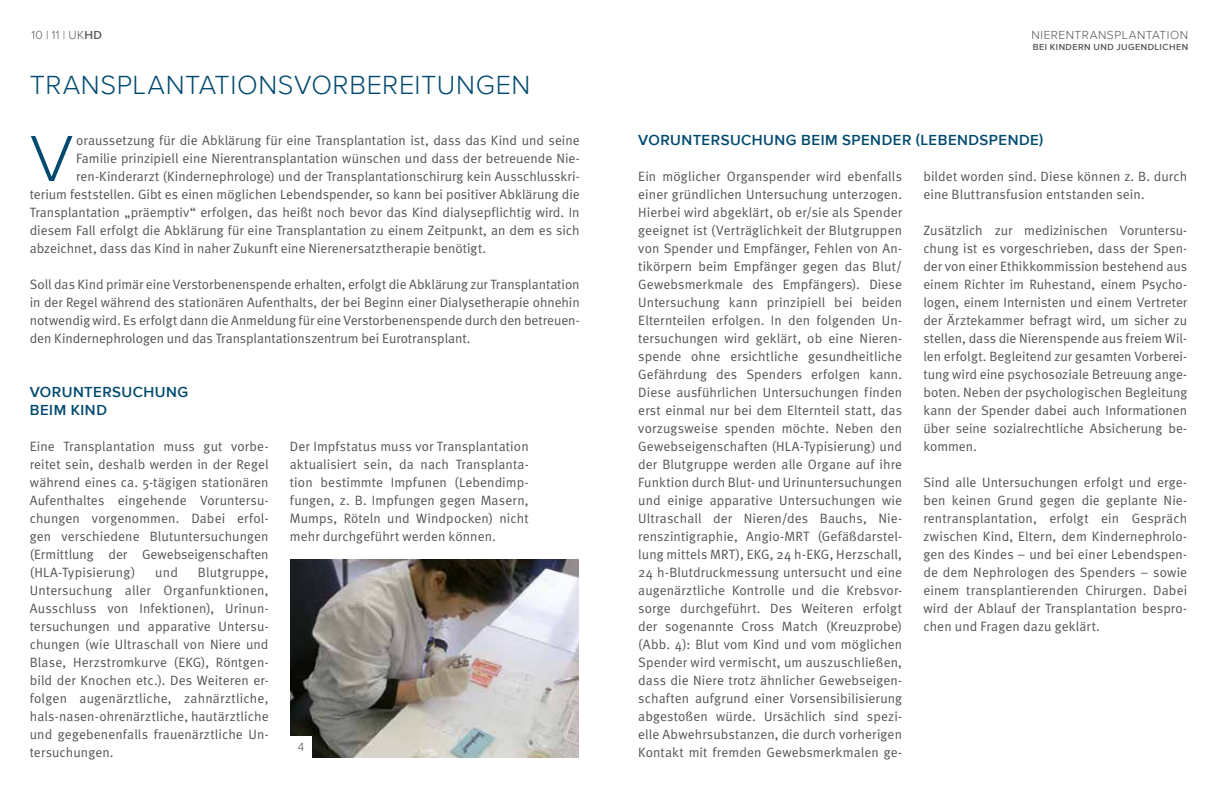
<style>
.page{position:relative;width:1217px;height:787px;background:#fff}
.page>*{position:absolute;margin:0;border:0;box-sizing:border-box;transform-origin:0 0}
.t1{font:300 67.5px "Proxima Nova";color:#004a6f}
.t2{font:300 27px "Proxima Nova";letter-spacing:.02em;color:#004a6f}
.t3{font:600 15px/18px "Proxima Nova";letter-spacing:.035em;color:#004a6f}
.t4{font:13.5px/18px "Meta Normal";letter-spacing:.005em;color:#545455;text-align:justify}
.t5{font:300 12px "Proxima Nova";letter-spacing:.045em;color:#545455}
.t6{font:300 12px "Proxima Nova";color:#565657}
.t7{font:600 9px "Proxima Nova";letter-spacing:.055em;color:#545455}
.s1{font-weight:600}
</style>
<div class="page">
<img style="left:290px;top:559px;width:288px;height:198px">
<div style="left:290px;top:736px;width:21px;height:21px;background:#fff"></div>
<p class="t6" style="left:31px;top:26px;width:72px">10 | 11 | UK<span class="s1">HD</span></p>
<p class="t5" style="left:1031px;top:26px;width:158px">NIERENTRANSPLANTATION</p>
<p class="t7" style="left:1032px;top:40px;width:157px">BEI KINDERN UND JUGENDLICHEN</p>
<h2 class="t2" style="left:30px;top:65px;width:502px">TRANSPLANTATIONSVORBEREITUNGEN</h2>
<h1 class="t1" style="left:30px;top:108px;width:45px">V</h1>
<p class="t4" style="left:76px;top:131px;width:505px">oraussetzung für die Abklärung für eine Transplantation ist, dass das Kind und seine</p>
<p class="t4" style="left:76px;top:149px;width:505px">Familie prinzipiell eine Nierentransplantation wünschen und dass der betreuende Nie-</p>
<p class="t4" style="left:76px;top:167px;width:505px">ren-Kinderarzt (Kindernephrologe) und der Transplantationschirurg kein Ausschlusskri-</p>
<p class="t4" style="left:30px;top:185px;width:551px">terium feststellen. Gibt es einen möglichen Lebendspender, so kann bei positiver Abklärung die</p>
<p class="t4" style="left:30px;top:203px;width:551px">Transplantation „präemptiv“ erfolgen, das heißt noch bevor das Kind dialysepflichtig wird. In</p>
<p class="t4" style="left:30px;top:221px;width:551px">diesem Fall erfolgt die Abklärung für eine Transplantation zu einem Zeitpunkt, an dem es sich</p>
<p class="t4" style="left:30px;top:239px;width:458px">abzeichnet, dass das Kind in naher Zukunft eine Nierenersatztherapie benötigt.</p>
<p class="t4" style="left:30px;top:275px;width:551px">Soll das Kind primär eine Verstorbenenspende erhalten, erfolgt die Abklärung zur Transplantation in der Regel während des stationären Aufenthalts, der bei Beginn einer Dialysetherapie ohnehin notwendig wird. Es erfolgt dann die Anmeldung für eine Verstorbenenspende durch den betreuen&shy;den Kindernephrologen und das Transplantationszentrum bei Eurotransplant.</p>
<p class="t3" style="left:30px;top:382px;width:160px">VORUNTERSUCHUNG<br>BEIM KIND</p>
<p class="t4" style="left:30px;top:437px;width:240px">Eine Transplantation muss gut vorbe&shy;reitet sein, deshalb werden in der Regel während eines ca. 5-tägigen stationären Aufenthaltes eingehende Voruntersu&shy;chungen vorgenommen. Dabei erfol&shy;gen verschiedene Blutuntersuchungen (Ermittlung der Gewebseigenschaften (HLA-Typisierung)</p>
<p class="t4" style="left:155px;top:563px;width:24px">und</p>
<p class="t4" style="left:30px;top:563px;width:240px;text-indent:168px">Blutgruppe, Untersuchung aller Organfunktionen, Ausschluss von Infektionen), Urinun&shy;tersuchungen und apparative Untersu&shy;chungen (wie Ultraschall von Niere und Blase, Herzstromkurve (EKG), Röntgen&shy;bild der Knochen etc.). Des Weiteren er&shy;folgen augenärztliche, zahnärztliche, hals-nasen-ohrenärztliche, hautärztliche und gegebenenfalls frauenärztliche Un&shy;tersuchungen.</p>
<p class="t4" style="left:290px;top:437px;width:240px">Der Impfstatus muss vor Transplantation aktualisiert sein, da nach Transplanta&shy;tion bestimmte Impfunen (Lebendimp&shy;fungen, z. B. Impfungen gegen Masern, Mumps, Röteln und Windpocken) nicht mehr durchgeführt werden können.</p>
<p class="t5" style="left:298px;top:738px;width:8px">4</p>
<p class="t3" style="left:638px;top:130px;width:406px">VORUNTERSUCHUNG BEIM SPENDER (LEBENDSPENDE)</p>
<p class="t4" style="left:638px;top:167px;width:265px">Ein möglicher Organspender wird ebenfalls einer gründlichen Untersuchung unterzogen.<br>Hierbei wird abgeklärt, ob er/sie als Spender geeignet ist (Verträglichkeit der Blutgruppen von Spender und Empfänger, Fehlen von An&shy;tikörpern beim Empfänger gegen das Blut/ Gewebsmerkmale des Empfängers). Diese Untersuchung kann prinzipiell bei beiden Elternteilen erfolgen. In den folgenden Un&shy;tersuchungen wird geklärt, ob eine Nieren&shy;spende ohne ersichtliche gesundheitliche Gefährdung des Spenders erfolgen kann.<br>Diese ausführlichen Untersuchungen finden erst einmal nur bei dem Elternteil statt, das vorzugsweise spenden möchte. Neben den Gewebseigenschaften (HLA-Typisierung) und der Blutgruppe werden alle Organe auf ihre Funktion durch Blut- und Urinuntersuchungen und einige apparative Untersuchungen wie Ultraschall der Nieren/des Bauchs, Nie&shy;renszintigraphie, Angio-MRT (Gefäßdarstel&shy;lung mittels MRT), EKG, 24 h-EKG, Herzschall, 24 h-Blutdruckmessung untersucht und eine augenärztliche Kontrolle und die Krebsvor&shy;sorge durchgeführt. Des Weiteren erfolgt der sogenannte Cross Match (Kreuzprobe) (Abb. 4): Blut vom Kind und vom möglichen Spender wird vermischt, um auszuschließen, dass die Niere trotz ähnlicher Gewebseigen&shy;schaften aufgrund einer Vorsensibilisierung abgestoßen würde. Ursächlich sind spezi&shy;elle Abwehrsubstanzen, die durch vorherigen Kontakt mit fremden Gewebsmerkmalen ge-</p>
<p class="t4" style="left:923px;top:167px;width:265px">bildet worden sind. Diese können z. B. durch eine Bluttransfusion entstanden sein.</p>
<p class="t4" style="left:923px;top:221px;width:265px">Zusätzlich zur medizinischen Voruntersu&shy;chung ist es vorgeschrieben, dass der Spen&shy;der von einer Ethikkommission bestehend aus einem Richter im Ruhestand, einem Psycho&shy;logen, einem Internisten und einem Vertreter der Ärztekammer befragt wird, um sicher zu stellen, dass die Nierenspende aus freiem Wil&shy;len erfolgt. Begleitend zur gesamten Vorberei&shy;tung wird eine psychosoziale Betreuung ange&shy;boten. Neben der psychologischen Begleitung kann der Spender dabei auch Informationen über seine sozialrechtliche Absicherung be&shy;kommen.</p>
<p class="t4" style="left:923px;top:473px;width:265px">Sind alle Untersuchungen erfolgt und erge&shy;ben keinen Grund gegen die geplante Nie&shy;rentransplantation, erfolgt ein Gespräch zwischen Kind, Eltern, dem Kindernephrolo&shy;gen des Kindes – und bei einer Lebendspen&shy;de dem Nephrologen des Spenders – sowie einem transplantierenden Chirurgen. Dabei wird der Ablauf der Transplantation bespro&shy;chen und Fragen dazu geklärt.</p>
</div>
